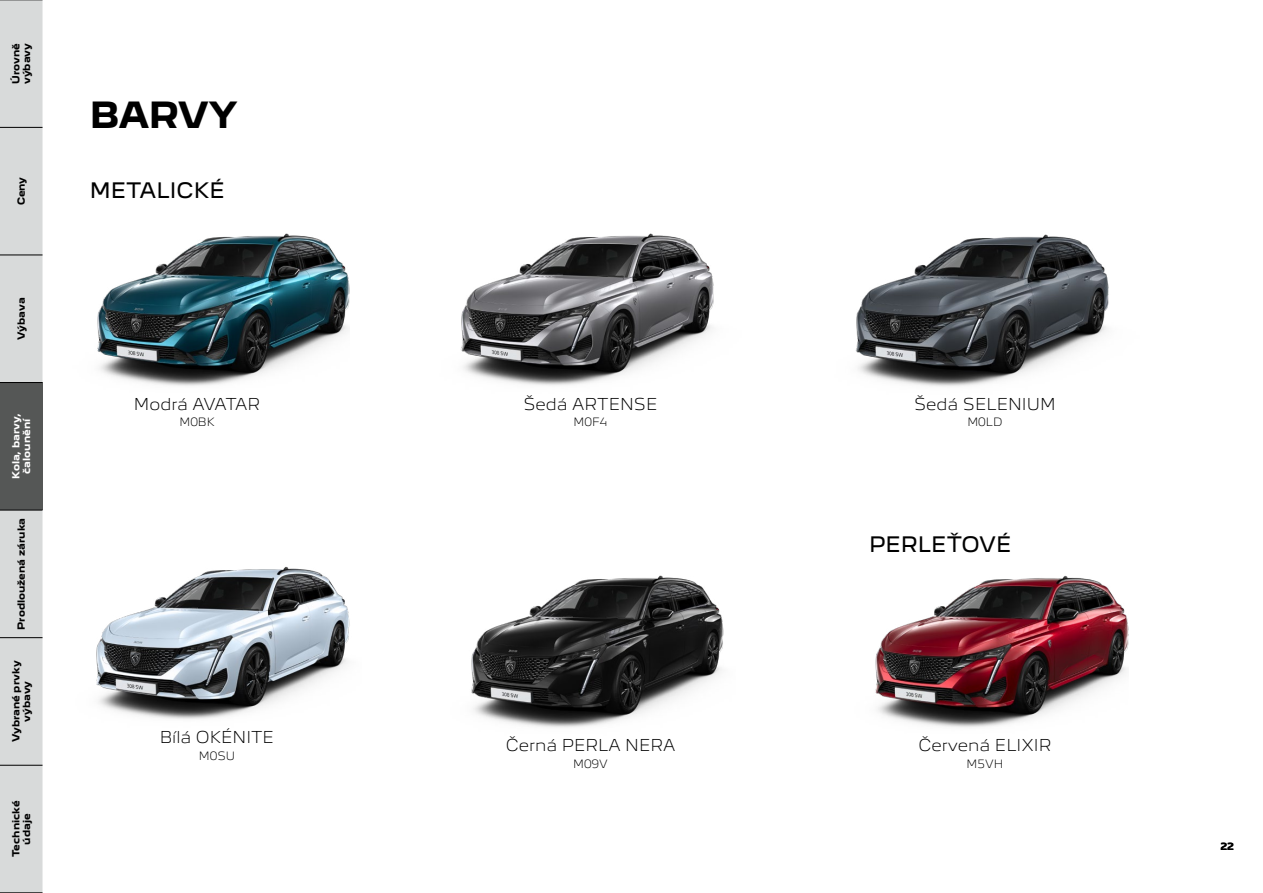
<style>
.page{position:relative;width:1263px;height:893px;background:#fff}
.page>*{position:absolute;margin:0;border:0;box-sizing:border-box;transform-origin:0 0}
.t1{font:700 33px "Peugeot New";letter-spacing:-.025em;color:#000}
.t2{font:19.5px "Peugeot New";color:#000}
.t3{font:300 15px "Peugeot New";color:#000}
.t4{font:300 15px "Peugeot New";letter-spacing:-.03em;color:#000}
.t5{font:300 10.5px "Peugeot New";color:#000}
.t6{font:700 9px/10.8px "Peugeot New";color:#000;text-align:center}
.t7{font:700 9px/10.8px "Peugeot New";color:#fff;text-align:center}
</style>
<div class="page">
<img style="left:96px;top:566px;width:254px;height:153px">
<img style="left:97px;top:233px;width:252px;height:153px">
<img style="left:471px;top:575px;width:253px;height:153px">
<img style="left:461px;top:233px;width:253px;height:153px">
<img style="left:855px;top:234px;width:254px;height:153px">
<img style="left:875px;top:575px;width:253px;height:153px">
<div style="left:0;top:511px;width:43px;height:381px;background:#d8dada"></div>
<div style="left:0;top:382px;width:43px;height:128px;background:#555756"></div>
<div style="left:0;top:1px;width:43px;height:381px;background:#d8dada"></div>
<hr style="left:0;top:892px;width:43px;height:1px;background:#000">
<hr style="left:0;top:765px;width:43px;height:1px;background:#000">
<hr style="left:0;top:637px;width:43px;height:1px;background:#000">
<hr style="left:0;top:510px;width:43px;height:1px;background:#000">
<hr style="left:0;top:382px;width:43px;height:1px;background:#000">
<hr style="left:0;top:255px;width:43px;height:1px;background:#000">
<hr style="left:0;top:127px;width:43px;height:1px;background:#000">
<hr style="left:0;top:0;width:43px;height:1px;background:#000">
<p class="t6" style="left:10px;top:84px;width:43px;text-align:left;rotate:-90deg">Úrovně výbavy</p>
<p class="t6" style="left:15px;top:205px;width:30px;rotate:-90deg">Ceny</p>
<p class="t6" style="left:15px;top:340px;width:44px;rotate:-90deg">Výbava</p>
<p class="t7" style="left:10px;top:479px;width:67px;rotate:-90deg">Kola, barvy, čalounění</p>
<p class="t6" style="left:15px;top:630px;width:113px;rotate:-90deg">Prodloužená záruka</p>
<p class="t6" style="left:10px;top:742px;width:83px;rotate:-90deg">Vybrané prvky výbavy</p>
<p class="t6" style="left:10px;top:857px;width:58px;rotate:-90deg">Technické údaje</p>
<h1 class="t1" style="left:90px;top:87px;width:150px">BARVY</h1>
<h2 class="t2" style="left:90px;top:174px;width:137px">METALICKÉ</h2>
<h3 class="t4" style="left:134px;top:391px;width:128px">Modrá AVATAR</h3>
<p class="t5" style="left:179px;top:414px;width:37px">M0BK</p>
<h3 class="t3" style="left:160px;top:725px;width:116px">Bílá OKÉNITE</h3>
<p class="t5" style="left:199px;top:747px;width:38px">M0SU</p>
<h3 class="t3" style="left:523px;top:391px;width:135px">Šedá ARTENSE</h3>
<p class="t5" style="left:574px;top:414px;width:35px">M0F4</p>
<h3 class="t3" style="left:506px;top:732px;width:171px">Černá PERLA NERA</h3>
<p class="t5" style="left:573px;top:755px;width:36px">M09V</p>
<h3 class="t3" style="left:914px;top:391px;width:143px">Šedá SELENIUM</h3>
<p class="t5" style="left:967px;top:414px;width:37px">M0LD</p>
<h2 class="t2" style="left:869px;top:528px;width:144px">PERLEŤOVÉ</h2>
<h3 class="t3" style="left:918px;top:732px;width:134px">Červená ELIXIR</h3>
<p class="t5" style="left:966px;top:755px;width:38px">M5VH</p>
<p class="t6" style="left:1220px;top:841px;width:15px">22</p>
</div>
